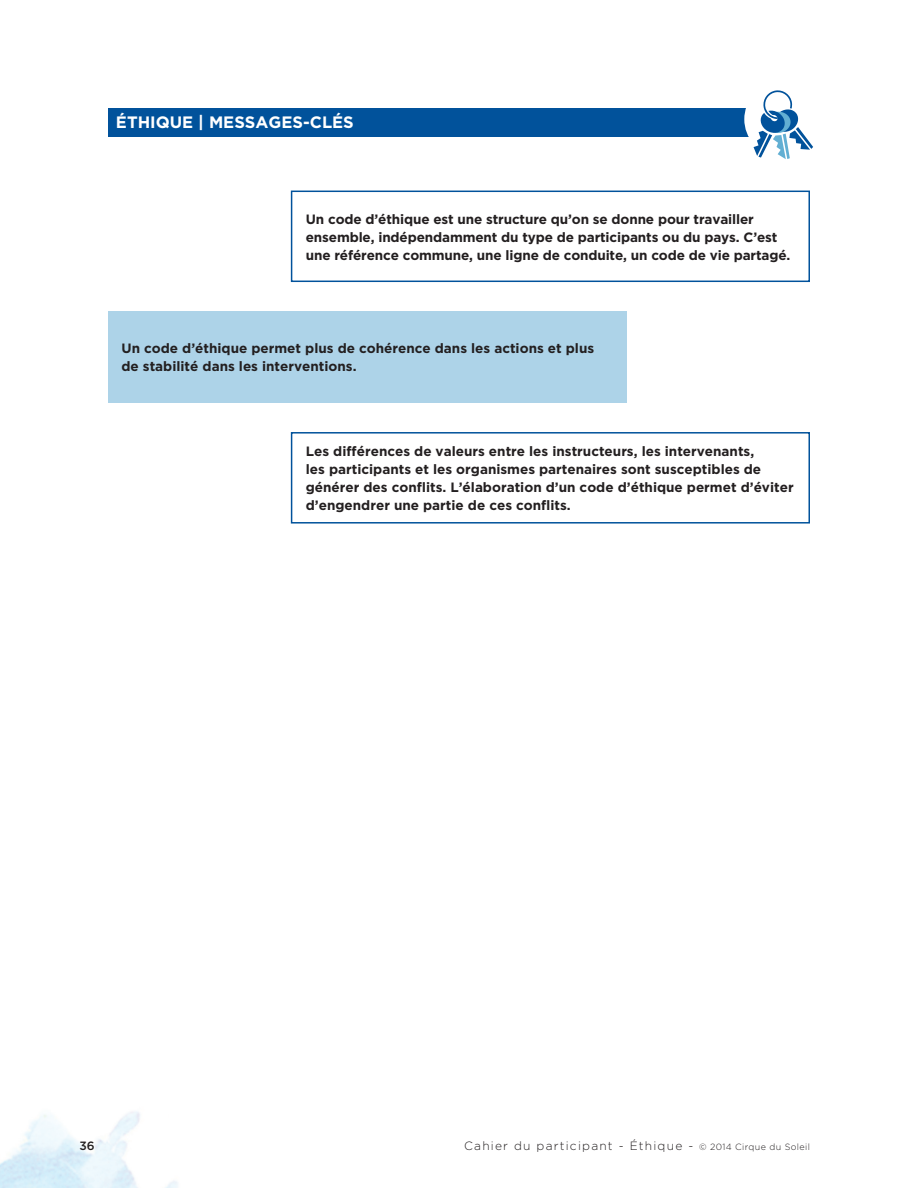
<style>
.page{position:relative;width:918px;height:1188px;background:#fff}
.page>*{position:absolute;margin:0;border:0;box-sizing:border-box;transform-origin:0 0}
.t1{font:700 16.5px "Gotham";color:#fff}
.t2{font:700 13.5px/18px "Gotham";color:#231f20}
.t3{font:300 12px "Gotham";letter-spacing:.1em;color:#231f20}
.t4{font:500 12px "Gotham";color:#231f20}
.s1{font-size:9px}
</style>
<div class="page">
<img style="left:0;top:1111px;width:178px;height:77px">
<div style="left:108px;top:311px;width:518px;height:91px;background:#add3e8"></div>
<div style="left:291px;top:191px;width:519px;height:91px;border:2px solid #01529b"></div>
<div style="left:291px;top:432px;width:519px;height:92px;border:2px solid #01529b"></div>
<div style="left:108px;top:108px;width:668px;height:29px;background:#01529b"></div>
<div style="left:744px;top:85px;width:63px;height:69px;background:#fff;border-radius:50%"></div>
<svg style="left:754px;top:90px;width:59px;height:69px"></svg>
<p class="t1" style="left:116px;top:112px;width:119px">ÉTHIQUE | Mess</p>
<p class="t1" style="left:256px;top:112px;width:66px">ages-clés</p>
<p class="t2" style="left:306px;top:210px;width:486px">Un code d’éthique est une structure qu’on se donne pour travailler ensemble, indépendamment du type de participants ou du pays. C’est une référence commune, une ligne de conduite, un code de vie partagé.</p>
<p class="t2" style="left:122px;top:339px;width:474px">Un code d’éthique permet plus de cohérence dans les actions et plus de stabilité dans les interventions.</p>
<p class="t2" style="left:306px;top:442px;width:489px">Les différences de valeurs entre les instructeurs, les intervenants,<br>les participants et les organismes partenaires sont susceptibles de générer des conflits. L’élaboration d’un code d’éthique permet d’éviter d’engendrer une partie de ces conflits.</p>
<p class="t4" style="left:80px;top:1139px;width:17px">36</p>
<p class="t3" style="left:464px;top:1140px;width:347px">Cahier du participant - Éthique - <span class="s1">© 2014 Cirque du Soleil</span></p>
</div>
